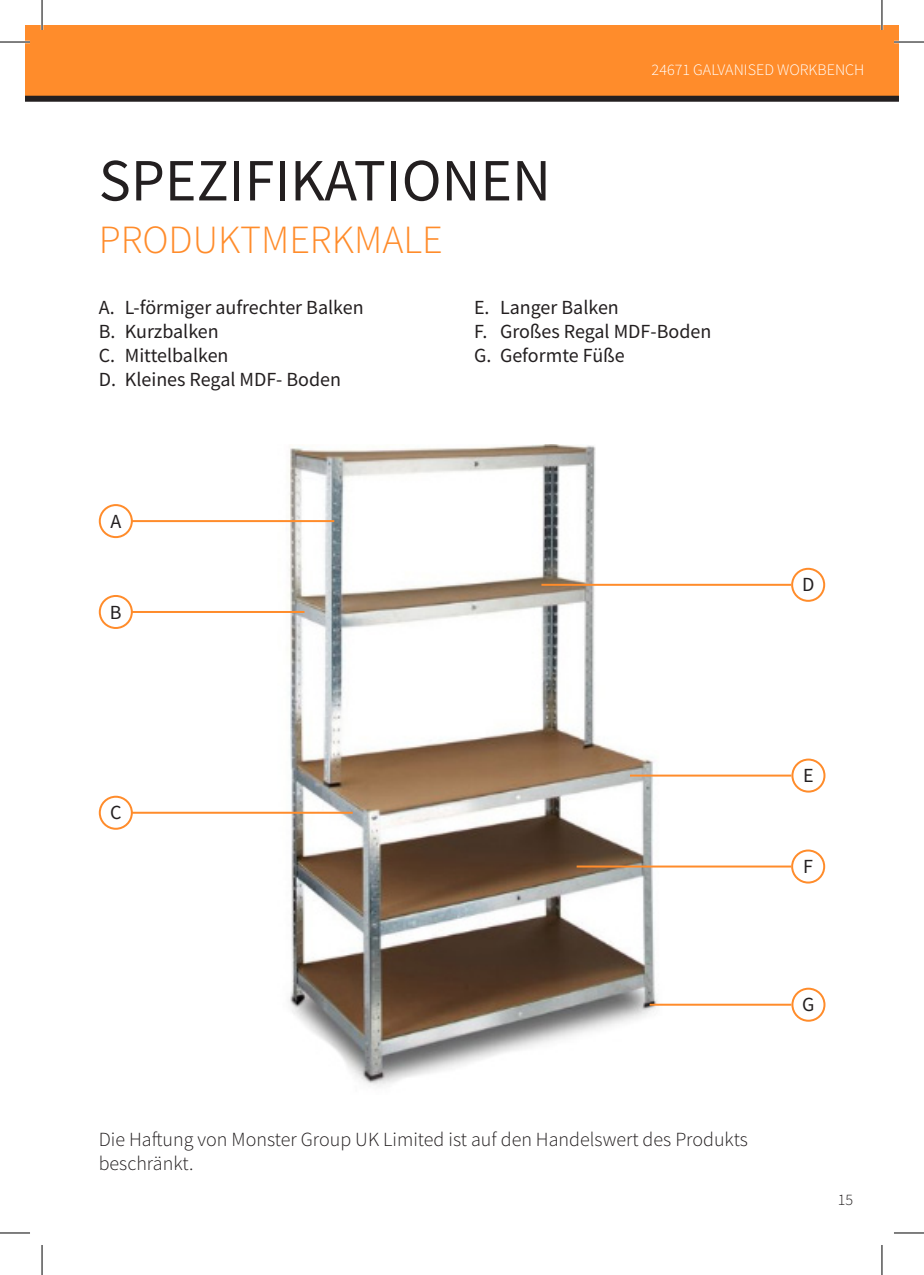
<style>
.page{position:relative;width:924px;height:1275px;background:#fff}
.page>*{position:absolute;margin:0;border:0;box-sizing:border-box;transform-origin:0 0}
.t1{font:60px "Source Sans Pro";color:#231f20}
.t2{font:300 40px "Source Sans Pro";color:#ff8c2b}
.t3{font:20px "Source Sans Pro";color:#231f20}
.t4{font:300 20px/24px "Source Sans Pro";color:#231f20}
.t5{font:300 16px "Source Sans Pro";color:#fff}
.t6{font:300 16px "Source Sans Pro";color:#231f20}
</style>
<div class="page">
<img style="left:217px;top:444px;width:489px;height:643px">
<div style="left:25px;top:25px;width:873px;height:74px;background:#ff8c2b"></div>
<div style="left:25px;top:96px;width:873px;height:6px;background:#231f20"></div>
<div style="left:99px;top:504px;width:34px;height:34px;border:2px solid #ff8c2b;border-radius:50%"></div>
<hr style="left:132px;top:520px;width:202px;height:2px;background:#ff8c2b">
<div style="left:99px;top:795px;width:34px;height:34px;border:2px solid #ff8c2b;border-radius:50%"></div>
<hr style="left:132px;top:811px;width:220px;height:2px;background:#ff8c2b">
<div style="left:99px;top:595px;width:34px;height:34px;border:2px solid #ff8c2b;border-radius:50%"></div>
<hr style="left:132px;top:611px;width:172px;height:2px;background:#ff8c2b">
<div style="left:791px;top:987px;width:34px;height:34px;border:2px solid #ff8c2b;border-radius:50%"></div>
<hr style="left:649px;top:1003px;width:142px;height:2px;background:#ff8c2b">
<div style="left:790px;top:568px;width:34px;height:34px;border:2px solid #ff8c2b;border-radius:50%"></div>
<hr style="left:541px;top:584px;width:249px;height:2px;background:#ff8c2b">
<div style="left:791px;top:758px;width:34px;height:34px;border:2px solid #ff8c2b;border-radius:50%"></div>
<hr style="left:629px;top:774px;width:162px;height:2px;background:#ff8c2b">
<div style="left:790px;top:849px;width:34px;height:34px;border:2px solid #ff8c2b;border-radius:50%"></div>
<hr style="left:576px;top:865px;width:214px;height:2px;background:#ff8c2b">
<hr style="left:0;top:41px;width:30px;height:2px;background:#fff">
<hr style="left:893px;top:41px;width:30px;height:2px;background:#fff">
<hr style="left:41px;top:0;width:2px;height:30px;background:#fff">
<hr style="left:880px;top:0;width:2px;height:30px;background:#fff">
<hr style="left:0;top:42px;width:30px;height:1px;background:#000">
<hr style="left:893px;top:42px;width:30px;height:1px;background:#000">
<hr style="left:0;top:1232px;width:30px;height:1px;background:#000">
<hr style="left:893px;top:1232px;width:30px;height:1px;background:#000">
<hr style="left:42px;top:0;width:1px;height:30px;background:#000">
<hr style="left:42px;top:1245px;width:1px;height:30px;background:#000">
<hr style="left:881px;top:0;width:1px;height:30px;background:#000">
<hr style="left:881px;top:1245px;width:1px;height:30px;background:#000">
<p class="t1" style="left:99px;top:142px;width:453px">SPEZIFIKATIONEN</p>
<p class="t2" style="left:99px;top:215px;width:345px">PRODUKTMERKMALE</p>
<p class="t5" style="left:651px;top:60px;width:214px">24671 GALVANISED WORKBENCH</p>
<p class="t3" style="left:99px;top:294px;width:266px">A. L-förmiger aufrechter Balken</p>
<p class="t3" style="left:99px;top:318px;width:121px">B. Kurzbalken</p>
<p class="t3" style="left:99px;top:342px;width:131px">C. Mittelbalken</p>
<p class="t3" style="left:99px;top:366px;width:244px">D. Kleines Regal MDF- Boden</p>
<p class="t3" style="left:110px;top:508px;width:12px">A</p>
<p class="t3" style="left:110px;top:599px;width:13px">B</p>
<p class="t3" style="left:474px;top:294px;width:146px">E. Langer Balken</p>
<p class="t3" style="left:474px;top:318px;width:239px">F. Großes Regal MDF-Boden</p>
<p class="t3" style="left:474px;top:342px;width:152px">G. Geformte Füße</p>
<p class="t3" style="left:801px;top:572px;width:14px">D</p>
<p class="t3" style="left:110px;top:800px;width:13px">C</p>
<p class="t4" style="left:99px;top:1127px;width:650px">Die Haftung von Monster Group UK Limited ist auf den Handelswert des Produkts beschränkt.</p>
<p class="t3" style="left:802px;top:763px;width:12px">E</p>
<p class="t3" style="left:802px;top:853px;width:11px">F</p>
<p class="t3" style="left:801px;top:992px;width:14px">G</p>
<p class="t6" style="left:837px;top:1189px;width:17px">15</p>
</div>
